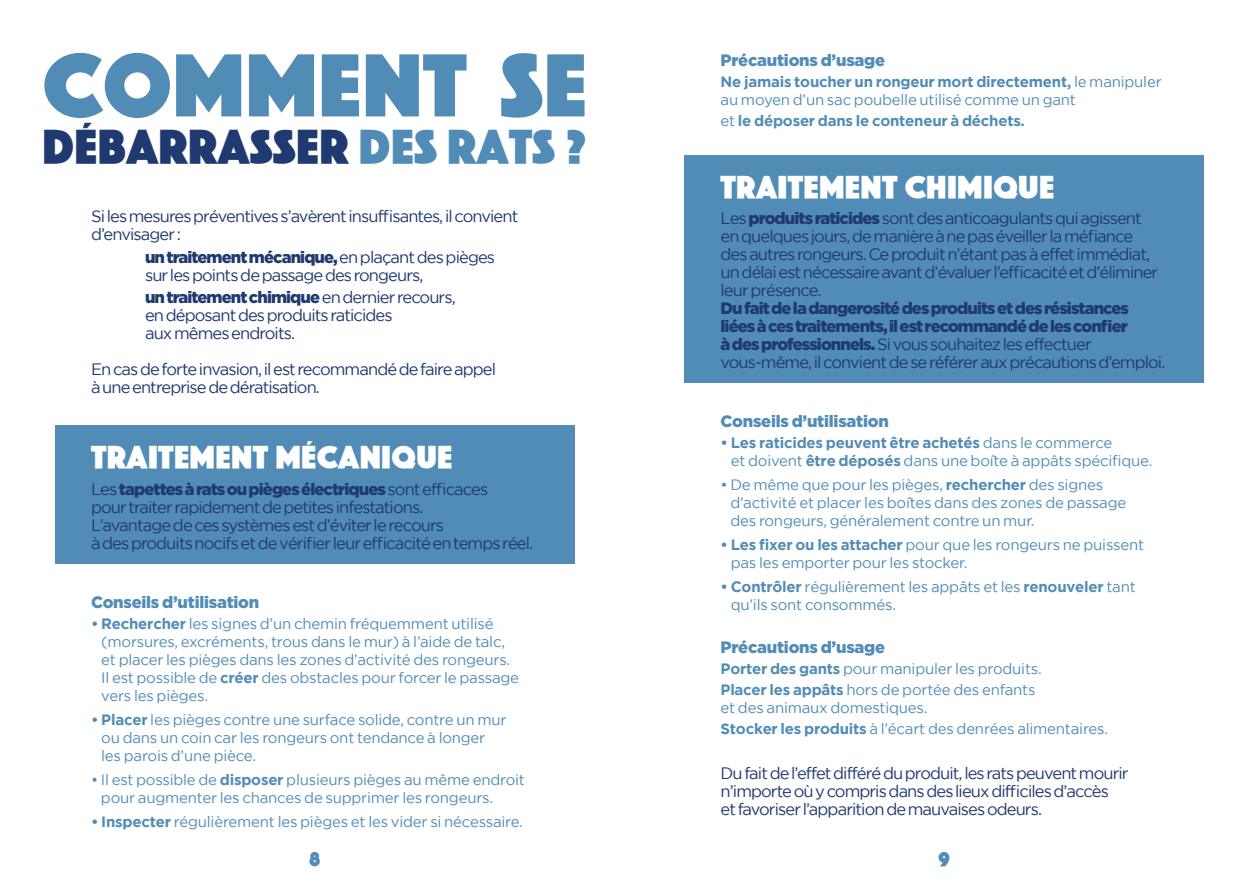
<style>
.page{position:relative;width:1259px;height:893px;background:#fff}
.page>*{position:absolute;margin:0;border:0;box-sizing:border-box;transform-origin:0 0}
.t1{font:93px "Phosphate RR Solid";letter-spacing:.01em;color:#518cb7}
.t2{font:49.5px "Phosphate RR Solid";letter-spacing:.01em;color:#1f3971}
.t3{font:33px "Phosphate RR Solid";letter-spacing:.01em;color:#fff}
.t4{font:21px "Phosphate RR Solid";color:#518cb7}
.t5{font:16.5px/18px "Gotham";letter-spacing:-.055em;color:#1f3971}
.t6{font:900 16.5px/18px "Gotham";letter-spacing:-.055em;color:#1f3971}
.t7{font:900 16.5px "Gotham";letter-spacing:-.015em;color:#518cb7}
.t8{font:15px/18px "Gotham";letter-spacing:-.015em;color:#518cb7}
.t9{font:700 15px "Gotham";letter-spacing:-.015em;color:#518cb7}
.s1{color:#518cb7}
.s2{font-weight:900}
.s3{font-weight:700}
.s4{font-weight:400}
</style>
<div class="page">
<div style="left:55px;top:425px;width:520px;height:139px;background:#518cb7"></div>
<div style="left:684px;top:155px;width:520px;height:228px;background:#518cb7"></div>
<h1 class="t1" style="left:43px;top:39px;width:546px">COMMENT SE</h1>
<h2 class="t2" style="left:43px;top:122px;width:546px">DÉBARRASSER <span class="s1">DES RATS ?</span></h2>
<p class="t5" style="left:91px;top:207px;width:429px">Si les mesures préventives s’avèrent insuffisantes, il convient d’envisager :</p>
<p class="t5" style="left:145px;top:248px;width:351px"><span class="s2">un traitement mécanique,</span> en plaçant des pièges sur les points de passage des rongeurs,</p>
<p class="t5" style="left:145px;top:288px;width:312px"><span class="s2">un traitement chimique</span> en dernier recours, en déposant des produits raticides<br>aux mêmes endroits.</p>
<p class="t5" style="left:91px;top:360px;width:406px">En cas de forte invasion, il est recommandé de faire appel à une entreprise de dératisation.</p>
<h3 class="t3" style="left:91px;top:441px;width:363px">TRAITEMENT MÉCANIQUE</h3>
<p class="t5" style="left:91px;top:479px;width:444px">Les <span class="s2">tapettes à rats ou pièges électriques</span> sont efficaces<br>pour traiter rapidement de petites infestations.<br>L’avantage de ces systèmes est d’éviter le recours<br>à des produits nocifs et de vérifier leur efficacité en temps réel.</p>
<p class="t7" style="left:91px;top:593px;width:170px">Conseils d’utilisation</p>
<p class="t8" style="left:101px;top:615px;width:419px;text-indent:-10px"><span class="s3">• Rechercher</span> les signes d’un chemin fréquemment utilisé (morsures, excréments, trous dans le mur) à l’aide de talc, et placer les pièges dans les zones d’activité des rongeurs.<br>Il est possible de <span class="s3">créer</span> des obstacles pour forcer le passage vers les pièges.</p>
<p class="t8" style="left:101px;top:711px;width:407px;text-indent:-10px"><span class="s3">• Placer</span> les pièges contre une surface solide, contre un mur ou dans un coin car les rongeurs ont tendance à longer les parois d’une pièce.</p>
<p class="t8" style="left:101px;top:771px;width:425px;text-indent:-10px">• Il est possible de <span class="s3">disposer</span> plusieurs pièges au même endroit pour augmenter les chances de supprimer les rongeurs.</p>
<p class="t8" style="left:91px;top:813px;width:433px"><span class="s3">• Inspecter</span> régulièrement les pièges et les vider si nécessaire.</p>
<p class="t7" style="left:720px;top:51px;width:166px">Précautions d’usage</p>
<p class="t8" style="left:720px;top:73px;width:443px"><span class="s3">Ne jamais toucher un rongeur mort directement,</span> le manipuler au moyen d’un sac poubelle utilisé comme un gant</p>
<p class="t9" style="left:720px;top:112px;width:306px"><span class="s4">et</span> le déposer dans le conteneur à déchets.</p>
<h3 class="t3" style="left:720px;top:170px;width:335px">TRAITEMENT CHIMIQUE</h3>
<p class="t5" style="left:720px;top:209px;width:439px">Les <span class="s2">produits raticides</span> sont des anticoagulants qui agissent en quelques jours, de manière à ne pas éveiller la méfiance des autres rongeurs. Ce produit n’étant pas à effet immédiat, un délai est nécessaire avant d’évaluer l’efficacité et d’éliminer leur présence.</p>
<p class="t6" style="left:720px;top:299px;width:446px">Du fait de la dangerosité des produits et des résistances liées à ces traitements, il est recommandé de les confier<br>à des professionnels. <span class="s4">Si vous souhaitez les effectuer vous-même, il convient de se référer aux précautions d’emploi.</span></p>
<p class="t7" style="left:720px;top:412px;width:170px">Conseils d’utilisation</p>
<p class="t8" style="left:731px;top:433px;width:423px;text-indent:-10px"><span class="s3">• Les raticides peuvent être achetés</span> dans le commerce<br>et doivent <span class="s3">être déposés</span> dans une boîte à appâts spécifique.</p>
<p class="t8" style="left:730px;top:475px;width:397px;text-indent:-10px">• De même que pour les pièges, <span class="s3">rechercher</span> des signes d’activité et placer les boîtes dans des zones de passage des rongeurs, généralement contre un mur.</p>
<p class="t8" style="left:731px;top:535px;width:415px;text-indent:-10px"><span class="s3">• Les fixer ou les attacher</span> pour que les rongeurs ne puissent pas les emporter pour les stocker.</p>
<p class="t8" style="left:731px;top:577px;width:406px;text-indent:-10px"><span class="s3">• Contrôler</span> régulièrement les appâts et les <span class="s3">renouveler</span> tant qu’ils sont consommés.</p>
<p class="t7" style="left:720px;top:638px;width:166px">Précautions d’usage</p>
<p class="t8" style="left:720px;top:658px;width:323px;line-height:21px"><span class="s3">Porter des gants</span> pour manipuler les produits.<br><span class="s3">Placer les appâts</span> hors de portée des enfants</p>
<p class="t8" style="left:720px;top:697px;width:389px;line-height:21px">et des animaux domestiques.<br><span class="s3">Stocker les produits</span> à l’écart des denrées alimentaires.</p>
<p class="t5" style="left:720px;top:764px;width:409px">Du fait de l’effet différé du produit, les rats peuvent mourir n’importe où y compris dans des lieux difficiles d’accès<br>et favoriser l’apparition de mauvaises odeurs.</p>
<h3 class="t4" style="left:309px;top:848px;width:12px">8</h3>
<h3 class="t4" style="left:938px;top:848px;width:13px">9</h3>
</div>
